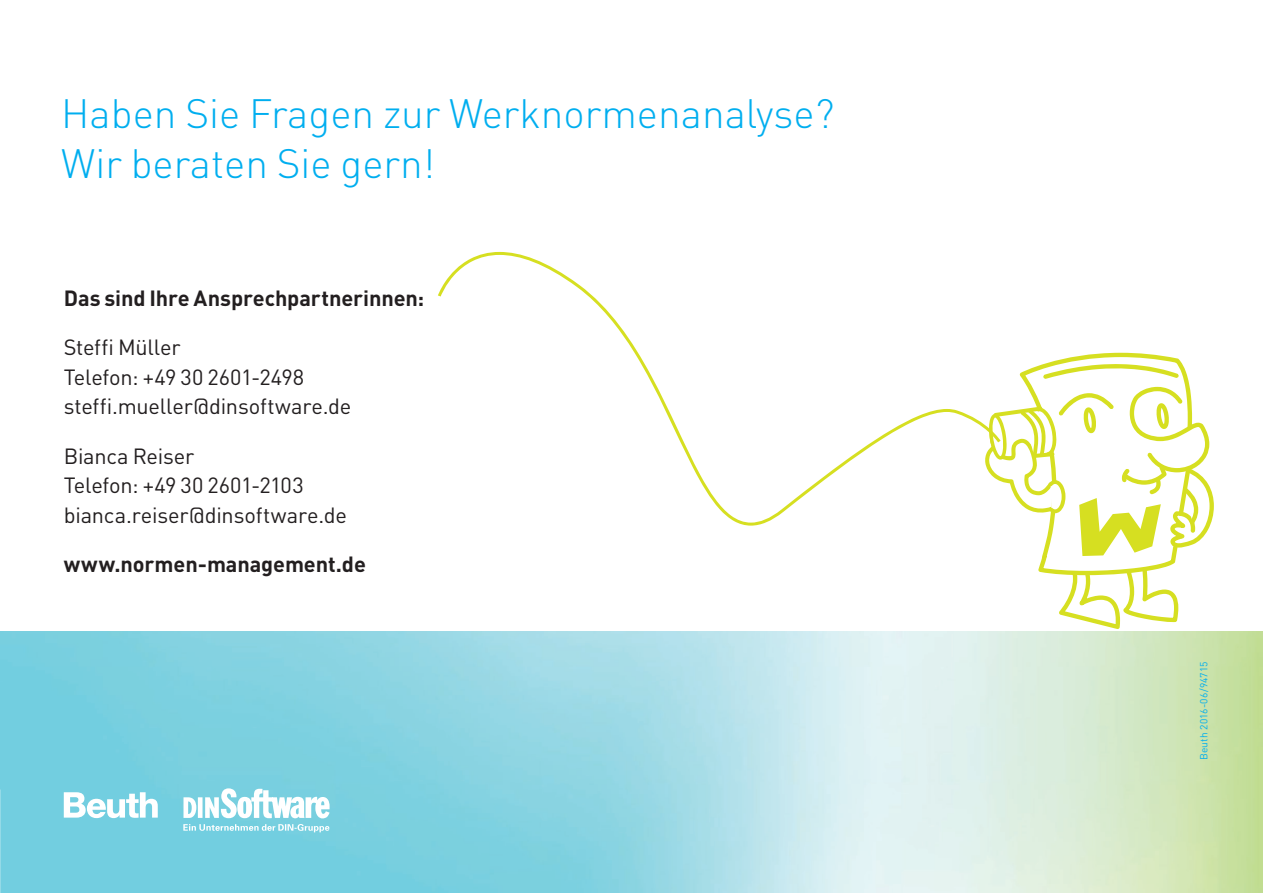
<style>
.page{position:relative;width:1263px;height:893px;background:#fff}
.page>*{position:absolute;margin:0;border:0;box-sizing:border-box;transform-origin:0 0}
.t1{font:300 40.5px/49.3px "DIN";color:#00aeef}
.t2{font:21.75px/29.5px "DIN";letter-spacing:-.01em;color:#231f20}
.t3{font:700 21.75px "DIN";letter-spacing:-.005em;color:#231f20}
.t4{font:10.2px "DIN";letter-spacing:.015em;color:#00aeef}
</style>
<div class="page">
<img style="left:0;top:789px;width:1px;height:104px">
<svg style="left:64px;top:792px;width:94px;height:26px"></svg>
<svg style="left:183px;top:788px;width:147px;height:30px"></svg>
<svg style="left:183px;top:824px;width:146px;height:8px"></svg>
<svg style="left:1000px;top:353px;width:214px;height:276px"></svg>
<svg style="left:438px;top:252px;width:562px;height:274px"></svg>
<h1 class="t1" style="left:61px;top:89px;width:775px">Haben Sie Fragen zur Werknormenanalyse?<br>Wir beraten Sie gern!</h1>
<p class="t3" style="left:64px;top:284px;width:362px">Das sind Ihre Ansprechpartnerinnen:</p>
<p class="t2" style="left:64px;top:332px;width:289px">Steffi Müller<br>Telefon: +49 30 2601-2498 steffi.mueller@dinsoftware.de</p>
<p class="t2" style="left:64px;top:441px;width:285px">Bianca Reiser<br>Telefon: +49 30 2601-2103 bianca.reiser@dinsoftware.de</p>
<p class="t3" style="left:64px;top:550px;width:304px">www.normen-management.de</p>
<p class="t4" style="left:1197px;top:760px;width:100px;rotate:-90deg">Beuth 2016-06/94715</p>
</div>
